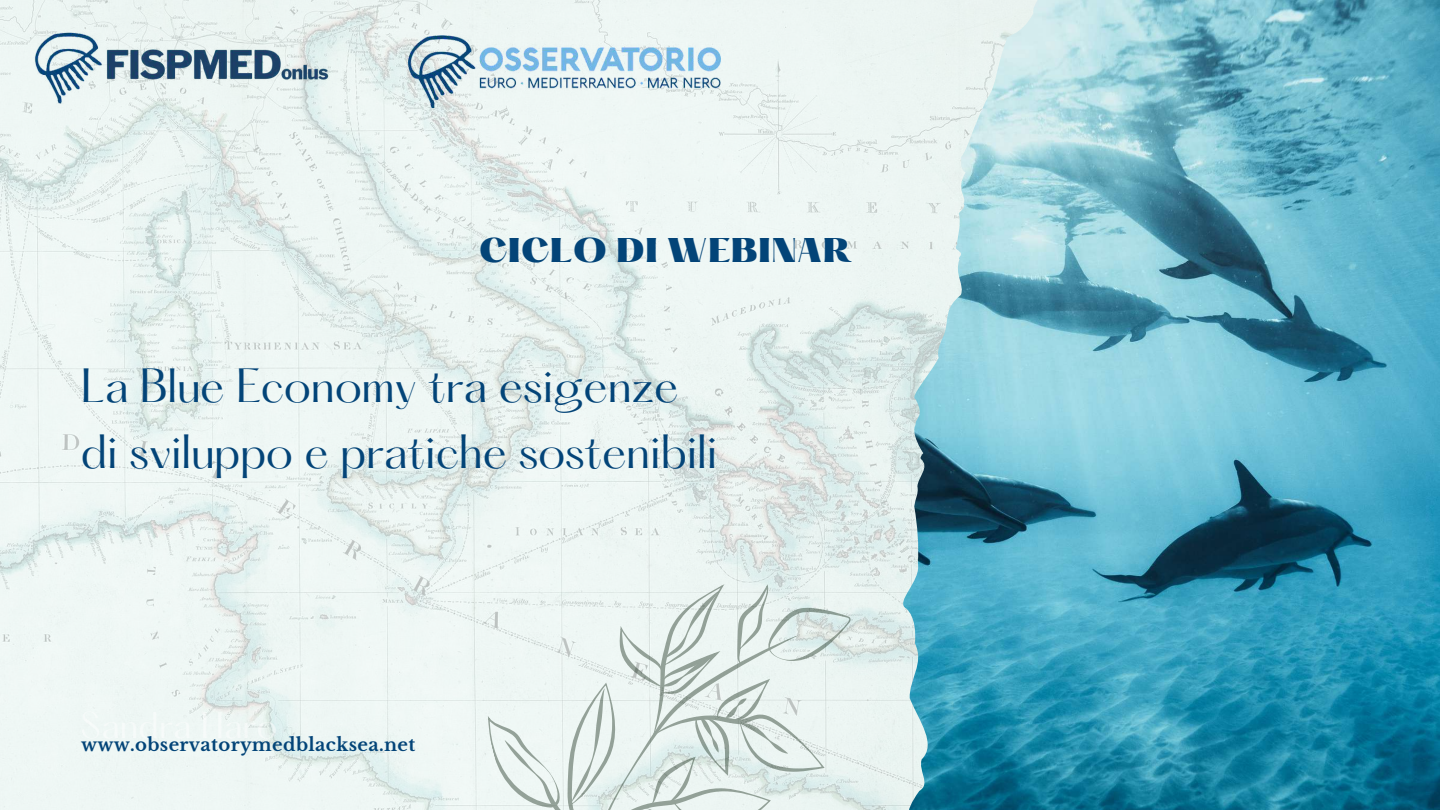
<style>
.page{position:relative;width:1440px;height:810px;background:#fff}
.page>*{position:absolute;margin:0;border:0;box-sizing:border-box;transform-origin:0 0}
.t1{font:42px/66.8px "Hatton";letter-spacing:-.01em;color:#034478}
.t2{font:900 30px "Hatton";letter-spacing:-.01em;color:#034478}
.t3{font:700 18px "Libre Baskerville";letter-spacing:.02em;color:#034478}
</style>
<div class="page">
<img style="left:0;top:0;width:903px;height:810px">
<img style="left:903px;top:0;width:537px;height:810px">
<svg style="left:484px;top:584px;width:374px;height:226px"></svg>
<img style="left:33px;top:31px;width:297px;height:74px">
<img style="left:408px;top:36px;width:312px;height:71px">
<p class="t2" style="left:479px;top:236px;width:375px">CICLO DI WEBINAR</p>
<p class="t1" style="left:81px;top:356px;width:639px">La Blue Economy tra esigenze di sviluppo e pratiche sostenibili</p>
<p class="t3" style="left:81px;top:733px;width:336px">www.observatorymedblacksea.net</p>
</div>
